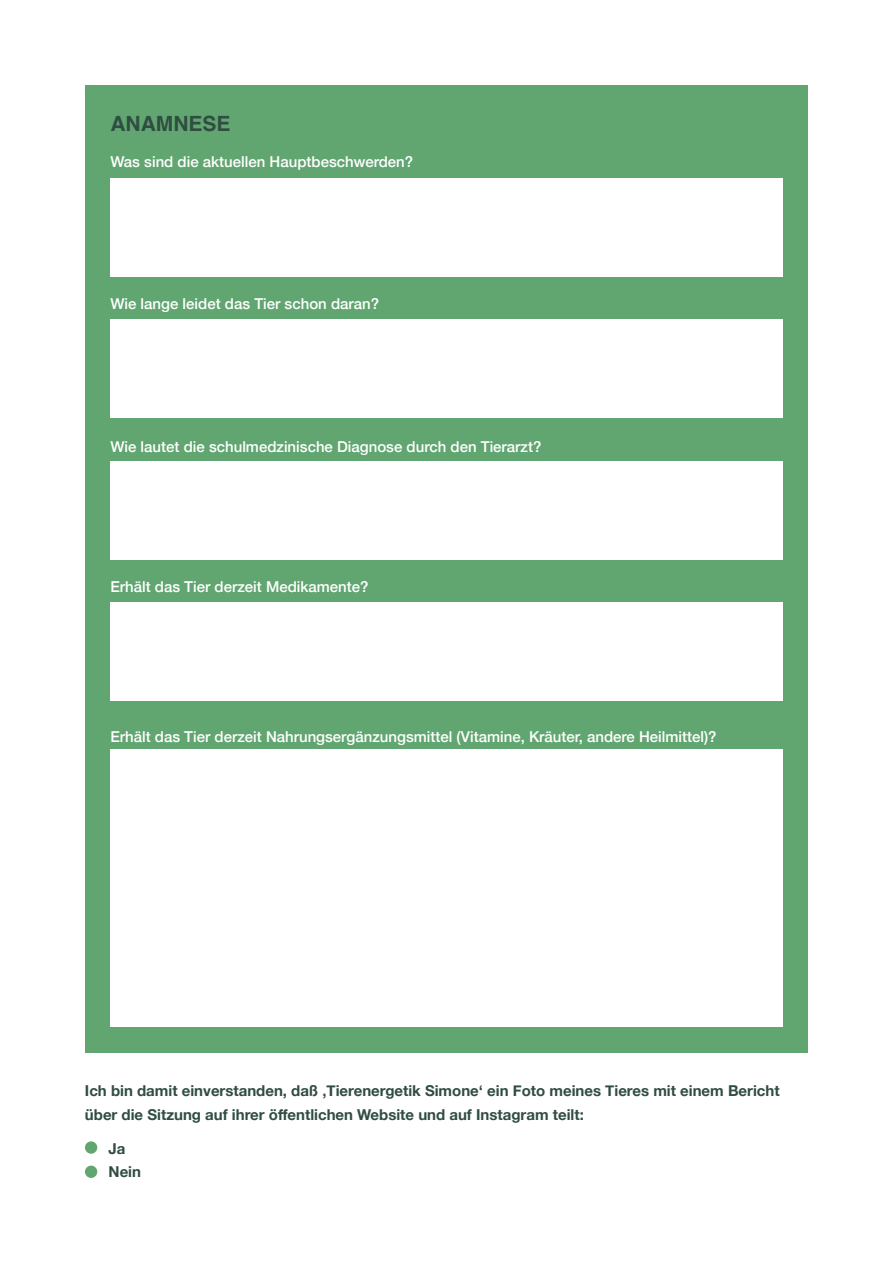
<style>
.page{position:relative;width:893px;height:1263px;background:#fff}
.page>*{position:absolute;margin:0;border:0;box-sizing:border-box;transform-origin:0 0}
.t1{font:700 21px "Helvetica";color:#304d42}
.t2{font:500 15px "Helvetica Neue";color:#fff}
.t3{font:700 15px/24px "Helvetica Neue";color:#304d42}
</style>
<div class="page">
<div style="left:85px;top:85px;width:723px;height:967px;background:#61a670"></div>
<div style="left:110px;top:178px;width:672px;height:98px;background:#fff"></div>
<div style="left:110px;top:461px;width:672px;height:98px;background:#fff"></div>
<div style="left:110px;top:319px;width:672px;height:98px;background:#fff"></div>
<div style="left:110px;top:602px;width:672px;height:98px;background:#fff"></div>
<div style="left:110px;top:750px;width:672px;height:277px;background:#fff"></div>
<div style="left:85px;top:1141px;width:12px;height:13px;background:#61a670;border-radius:50%"></div>
<div style="left:85px;top:1165px;width:12px;height:13px;background:#61a670;border-radius:50%"></div>
<h1 class="t1" style="left:110px;top:107px;width:122px">ANAMNESE</h1>
<p class="t2" style="left:110px;top:150px;width:304px">Was sind die aktuellen Hauptbeschwerden?</p>
<p class="t2" style="left:110px;top:292px;width:270px">Wie lange leidet das Tier schon daran?</p>
<p class="t2" style="left:110px;top:434px;width:432px">Wie lautet die schulmedzinische Diagnose durch den Tierarzt?</p>
<p class="t2" style="left:110px;top:575px;width:260px">Erhält das Tier derzeit Medikamente?</p>
<p class="t2" style="left:110px;top:724px;width:608px">Erhält das Tier derzeit Nahrungsergänzungsmittel (Vitamine, Kräuter, andere Heilmittel)?</p>
<p class="t3" style="left:85px;top:1079px;width:696px">Ich bin damit einverstanden, daß ‚Tierenergetik Simone‘ ein Foto meines Tieres mit einem Bericht über die Sitzung auf ihrer öffentlichen Website und auf Instagram teilt:</p>
<p class="t3" style="left:109px;top:1137px;width:34px">Ja<br>Nein</p>
</div>
